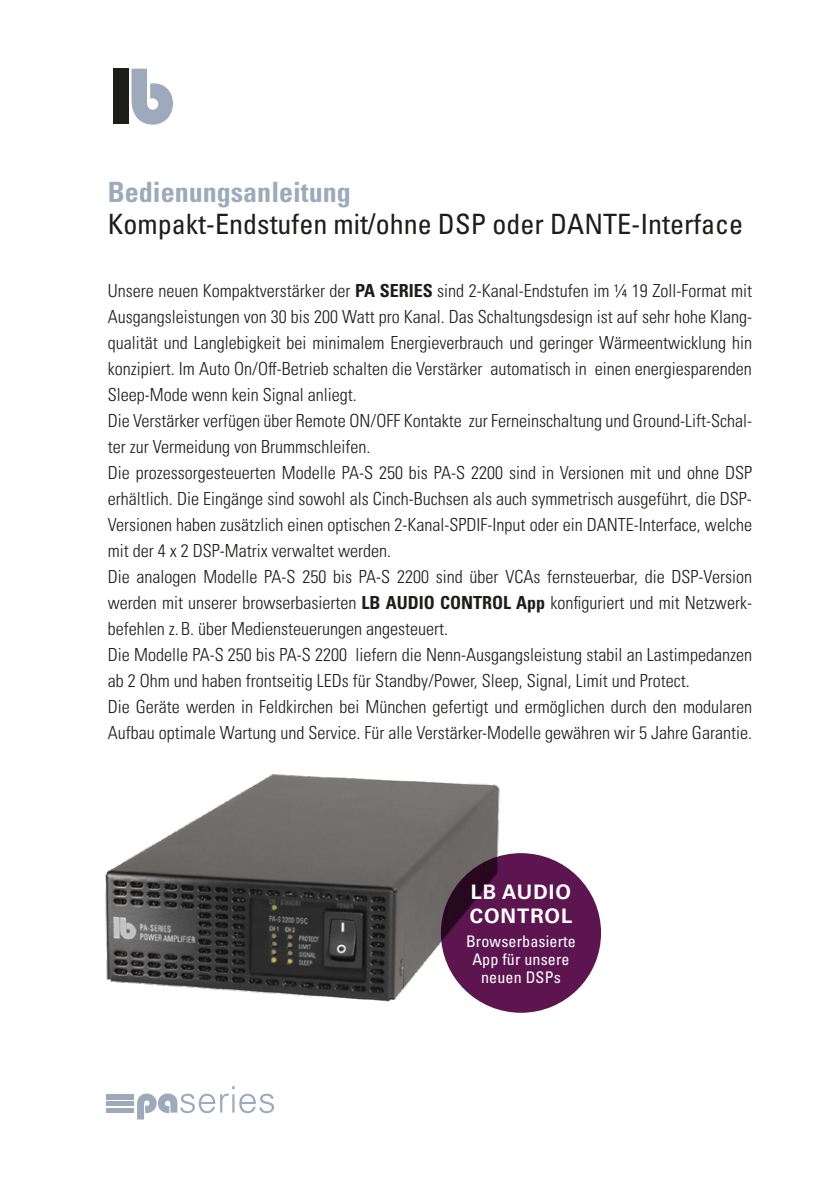
<style>
.page{position:relative;width:840px;height:1191px;background:#fff}
.page>*{position:absolute;margin:0;border:0;box-sizing:border-box;transform-origin:0 0}
.t1{font:condensed 28px "Univers LT Pro";color:#1d1d1b}
.t2{font:700 condensed 28px "Univers LT Pro";color:#9caabc}
.t3{font:700 20px/24px "Univers LT Pro 65";letter-spacing:.05em;color:#fff}
.t4{font:300 condensed 18px/26px "Univers LT Pro";color:#1d1d1b}
.t5{font:condensed 16px/18px "Univers LT Pro";letter-spacing:.01em;color:#fff;text-align:center}
.s1{font-weight:700}
</style>
<div class="page">
<svg style="left:137px;top:1086px;width:137px;height:33px"></svg>
<div style="left:106px;top:1107px;width:27px;height:5px;background:#9caabc"></div>
<div style="left:106px;top:1101px;width:27px;height:5px;background:#9caabc"></div>
<hr style="left:106px;top:1097px;width:27px;height:3px;background:#9caabc">
<hr style="left:106px;top:1094px;width:27px;height:2px;background:#9caabc">
<img style="left:105px;top:774px;width:404px;height:238px">
<div style="left:113px;top:69px;width:15px;height:55px;background:#1d1d1b"></div>
<svg style="left:131px;top:69px;width:42px;height:56px"></svg>
<div style="left:440px;top:853px;width:160px;height:159px;background:#5d1550;border-radius:50%"></div>
<h1 class="t2" style="left:108px;top:175px;width:244px">Bedienungsanleitung</h1>
<h1 class="t1" style="left:108px;top:206px;width:636px">Kompakt-Endstufen mit/ohne DSP oder DANTE-Interface</h1>
<p class="t4" style="left:108px;top:276px;width:645px">Unsere neuen Kompaktverstärker der <span class="s1">PA SERIES</span> sind 2-Kanal-Endstufen im ¼ 19 Zoll-Format mit Ausgangsleistungen von 30 bis 200 Watt pro Kanal. Das Schaltungsdesign ist auf sehr hohe Klang&shy;qualität und Langlebigkeit bei minimalem Energieverbrauch und geringer Wärmeentwicklung hin konzipiert. Im Auto On/Off-Betrieb schalten die Verstärker automatisch in einen energiesparenden Sleep-Mode wenn kein Signal anliegt.<br>Die Verstärker verfügen über Remote ON/OFF Kontakte zur Ferneinschaltung und Ground-Lift-Schal&shy;ter zur Vermeidung von Brummschleifen.<br>Die prozessorgesteuerten Modelle PA-S 250 bis PA-S 2200 sind in Versionen mit und ohne DSP erhältlich. Die Eingänge sind sowohl als Cinch-Buchsen als auch symmetrisch ausgeführt, die DSP-Versionen haben zusätzlich einen optischen 2-Kanal-SPDIF-Input oder ein DANTE-Interface, welche mit der 4 x 2 DSP-Matrix verwaltet werden.<br>Die analogen Modelle PA-S 250 bis PA-S 2200 sind über VCAs fernsteuerbar, die DSP-Version werden mit unserer browserbasierten <span class="s1">LB AUDIO CONTROL App</span> konfiguriert und mit Netzwerk&shy;befehlen z.B. über Mediensteuerungen angesteuert.<br>Die Modelle PA-S 250 bis PA-S 2200 liefern die Nenn-Ausgangsleistung stabil an Lastimpedanzen ab 2 Ohm und haben frontseitig LEDs für Standby/Power, Sleep, Signal, Limit und Protect.<br>Die Geräte werden in Feldkirchen bei München gefertigt und ermöglichen durch den modularen Aufbau optimale Wartung und Service. Für alle Verstärker-Modelle gewähren wir 5 Jahre Garantie.</p>
<p class="t3" style="left:469px;top:879px;width:104px">LB AUDIO<br>CONTROL</p>
<p class="t5" style="left:466px;top:932px;width:111px">Browserbasierte<br>App für unsere neuen DSPs</p>
</div>
